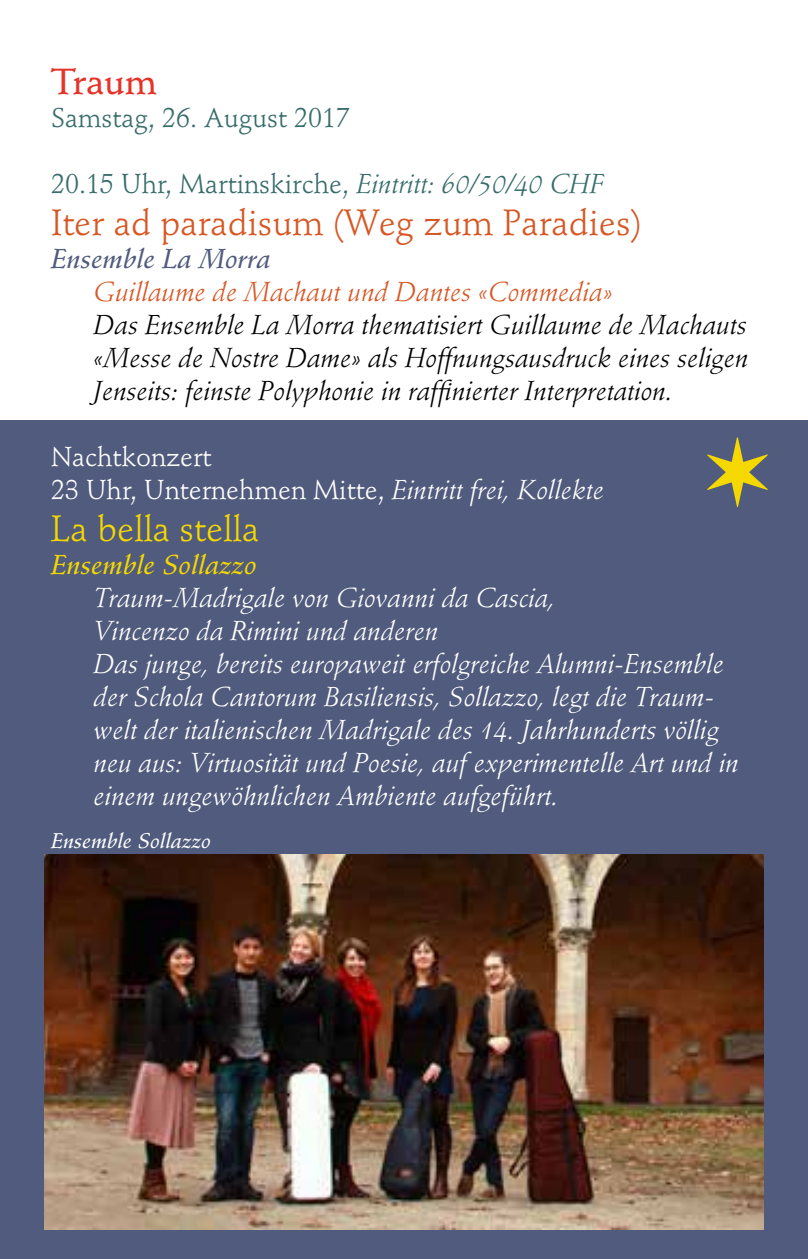
<style>
.page{position:relative;width:808px;height:1259px;background:#fff}
.page>*{position:absolute;margin:0;border:0;box-sizing:border-box;transform-origin:0 0}
.t1{font:36px "Stempel Schneidler Std";color:#d75724}
.t2{font:36px "Stempel Schneidler Std";color:#f5d800}
.t3{font:500 36px "Stempel Schneidler Std";color:#e63329}
.t4{font:italic 27px/33px "Stempel Schneidler Std";color:#fff}
.t5{font:italic 27px/33px "Stempel Schneidler Std";color:#000;text-align:justify}
.t6{font:27px "Stempel Schneidler Std";color:#376d6b}
.t7{font:27px/33px "Stempel Schneidler Std";color:#fff}
.t8{font:italic 27px "Stempel Schneidler Std";color:#d75724}
.t9{font:27px "Stempel Schneidler Std Med It";color:#f5d800}
.t10{font:27px "Stempel Schneidler Std Med It";color:#505b7d}
.t11{font:21px "Stempel Schneidler Std Med It";color:#fff}
.s1{font-style:italic}
</style>
<div class="page">
<div style="left:0;top:420px;width:808px;height:839px;background:#505b7d"></div>
<img style="left:44px;top:855px;width:719px;height:374px">
<svg style="left:707px;top:437px;width:61px;height:70px"></svg>
<h1 class="t3" style="left:51px;top:60px;width:108px">Traum</h1>
<p class="t6" style="left:51px;top:101px;width:301px">Samstag, 26. August 2017</p>
<p class="t6" style="left:51px;top:167px;width:554px">20.15 Uhr, Martinskirche, <span class="s1">Eintritt: 60/50/40 CHF</span></p>
<h1 class="t1" style="left:51px;top:201px;width:592px">Iter ad paradisum (Weg zum Paradies)</h1>
<p class="t10" style="left:51px;top:242px;width:221px">Ensemble La Morra</p>
<p class="t8" style="left:94px;top:276px;width:521px">Guillaume de Machaut und Dantes «Commedia»</p>
<p class="t5" style="left:94px;top:308px;width:656px">Das Ensemble La Morra thematisiert Guillaume de Machauts «Messe de Nostre Dame» als Hoffnungsausdruck eines seligen Jenseits: feinste Polyphonie in raffinierter Interpretation.</p>
<p class="t7" style="left:51px;top:440px;width:554px">Nachtkonzert<br>23 Uhr, Unternehmen Mitte, <span class="s1">Eintritt frei, Kollekte</span></p>
<h1 class="t2" style="left:51px;top:507px;width:210px">La bella stella</h1>
<p class="t9" style="left:51px;top:548px;width:207px">Ensemble Sollazzo</p>
<p class="t4" style="left:94px;top:581px;width:647px">Traum-Madrigale von Giovanni da Cascia,<br>Vincenzo da Rimini und anderen<br>Das junge, bereits europaweit erfolgreiche Alumni-Ensemble der Schola Cantorum Basiliensis, Sollazzo, legt die Traum&shy;welt der italienischen Madrigale des 14. Jahrhunderts völlig neu aus: Virtuosität und Poesie, auf experimentelle Art und in einem ungewöhnlichen Ambiente aufgeführt.</p>
<p class="t11" style="left:51px;top:828px;width:161px">Ensemble Sollazzo</p>
</div>
